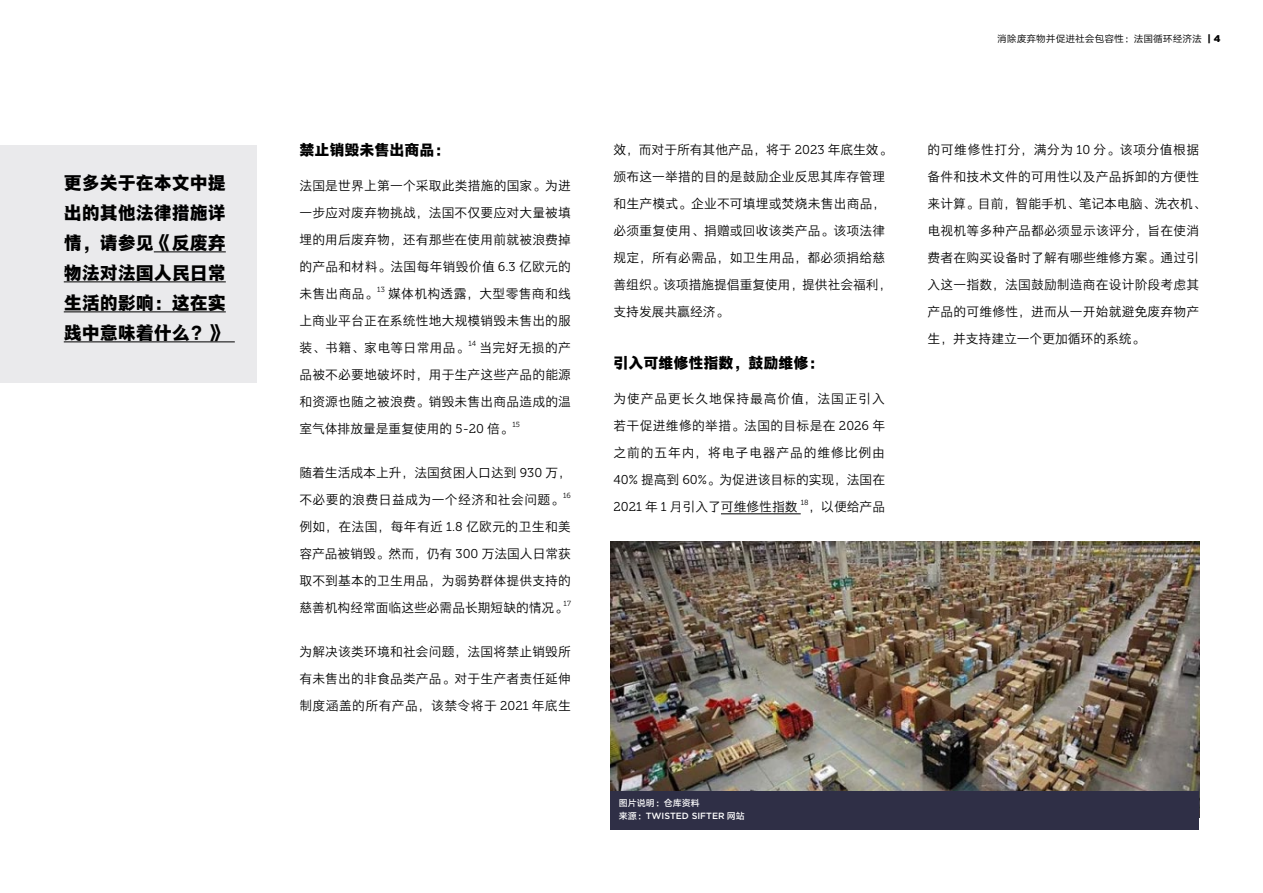
<style>
.page{position:relative;width:1263px;height:893px;background:#fff}
.page>*{position:absolute;margin:0;border:0;box-sizing:border-box;transform-origin:0 0}
.t1{font:18px/30px "HY Tie Xian Hei HEJ";color:#000;text-align:justify}
.t2{font:15px "HY Tie Xian Hei HEJ";color:#000}
.t3{font:12.75px/27px "HY Tie Xian Hei DEJ";letter-spacing:.015em;color:#000;text-align:justify}
.t4{font:12.75px/27px "HY Tie Xian Hei DEJ";letter-spacing:.04em;color:#000}
.t5{font:9.75px "HY Qi Hei EZS";color:#000}
.t6{font:500 9px "Gotham";color:#fff}
.t7{font:9px "HY Qi Hei FES";color:#fff}
.t8{font:7.5px "Museo Slab 300";color:#000}
.s1{font-family:"Museo Slab 300"}
.s2{font-family:"HY Qi Hei FES";font-weight:400}
.s3{font-family:"Gotham";font-weight:900}
</style>
<div class="page">
<div style="left:0;top:145px;width:257px;height:238px;background:#eaeaec"></div>
<hr style="left:721px;top:513px;width:80px;height:1px;background:#000">
<img style="left:610px;top:541px;width:589px;height:250px">
<div style="left:610px;top:791px;width:589px;height:38px;background:#2f2f46"></div>
<hr style="left:154px;top:251px;width:72px;height:1px;background:#000">
<hr style="left:64px;top:281px;width:162px;height:1px;background:#000">
<hr style="left:64px;top:311px;width:162px;height:1px;background:#000">
<hr style="left:64px;top:341px;width:171px;height:1px;background:#000">
<h1 class="t1" style="left:64px;top:167px;width:163px">更多关于在本文中提出的其他法律措施详情，请参见《反废弃物法对法国人民日常生活的影响：这在实践中意味着什么？》</h1>
<p class="t2" style="left:299px;top:139px;width:151px">禁止销毁未售出商品：</p>
<p class="t3" style="left:299px;top:172px;width:273px">法国是世界上第一个采取此类措施的国家。为进一步应对废弃物挑战，法国不仅要应对大量被填埋的用后废弃物，还有那些在使用前就被浪费掉的产品和材料。法国每年销毁价值 <span class="s1">6.3</span> 亿欧元的未售出商品。</p>
<p class="t8" style="left:377px;top:285px;width:9px">13</p>
<p class="t3" style="left:299px;top:280px;width:273px;text-indent:89px">媒体机构透露，大型零售商和线上商业平台正在系统性地大规模销毁未售出的服装、书籍、家电等日常用品。</p>
<p class="t8" style="left:468px;top:339px;width:9px">14</p>
<p class="t3" style="left:299px;top:334px;width:273px;text-indent:180px">当完好无损的产品被不必要地破坏时，用于生产这些产品的能源和资源也随之被浪费。销毁未售出商品造成的温室气体排放量是重复使用的 <span class="s1">5-20</span> 倍。</p>
<p class="t8" style="left:513px;top:420px;width:9px">15</p>
<p class="t4" style="left:299px;top:459px;width:273px">随着生活成本上升，法国贫困人口达到 <span class="s1">930</span> 万，不必要的浪费日益成为一个经济和社会问题。</p>
<p class="t8" style="left:563px;top:491px;width:9px">16</p>
<p class="t3" style="left:299px;top:513px;width:273px">例如，在法国，每年有近 <span class="s1">1.8</span> 亿欧元的卫生和美容产品被销毁。然而，仍有 <span class="s1">300</span> 万法国人日常获取不到基本的卫生用品，为弱势群体提供支持的慈善机构经常面临这些必需品长期短缺的情况。</p>
<p class="t8" style="left:564px;top:599px;width:9px">17</p>
<p class="t3" style="left:299px;top:638px;width:273px">为解决该类环境和社会问题，法国将禁止销毁所有未售出的非食品类产品。对于生产者责任延伸制度涵盖的所有产品，该禁令将于 <span class="s1">2021</span> 年底生</p>
<p class="t3" style="left:613px;top:135px;width:279px;text-align:left">效，而对于所有其他产品，将于 <span class="s1">2023</span> 年底生效。颁布这一举措的目的是鼓励企业反思其库存管理和生产模式。企业不可填埋或焚烧未售出商品，必须重复使用、捐赠或回收该类产品。该项法律规定，所有必需品，如卫生用品，都必须捐给慈善组织。该项措施提倡重复使用，提供社会福利，支持发展共赢经济。</p>
<p class="t2" style="left:613px;top:352px;width:211px">引入可维修性指数，鼓励维修：</p>
<p class="t3" style="left:613px;top:385px;width:273px">为使产品更长久地保持最高价值，法国正引入若干促进维修的举措。法国的目标是在 <span class="s1">2026</span> 年之前的五年内，将电子电器产品的维修比例由<span class="s1">40%</span> 提高到 <span class="s1">60%</span>。为促进该目标的实现，法国在<span class="s1">2021</span> 年 <span class="s1">1</span> 月引入了可维修性指数</p>
<p class="t8" style="left:801px;top:498px;width:9px">18</p>
<p class="t3" style="left:808px;top:493px;width:78px">，以便给产品</p>
<p class="t7" style="left:619px;top:797px;width:82px">蹕穻㛺暺䯤鹘姈㡊旿</p>
<p class="t6" style="left:619px;top:810px;width:128px"><span class="s2">棾瑧䯤</span>TWISTED SIFTER <span class="s2">鈫襽</span></p>
<p class="t5" style="left:997px;top:33px;width:225px">狆䅵姠婮窹妛釣㫧蛼＝藥咷屟䯤熴蹺孉粶鄽牨熴 <span class="s3">| 4</span></p>
<p class="t3" style="left:927px;top:135px;width:279px;text-align:left">的可维修性打分，满分为 <span class="s1">10</span> 分。该项分值根据备件和技术文件的可用性以及产品拆卸的方便性来计算。目前，智能手机、笔记本电脑、洗衣机、电视机等多种产品都必须显示该评分，旨在使消费者在购买设备时了解有哪些维修方案。通过引入这一指数，法国鼓励制造商在设计阶段考虑其产品的可维修性，进而从一开始就避免废弃物产生，并支持建立一个更加循环的系统。</p>
</div>
